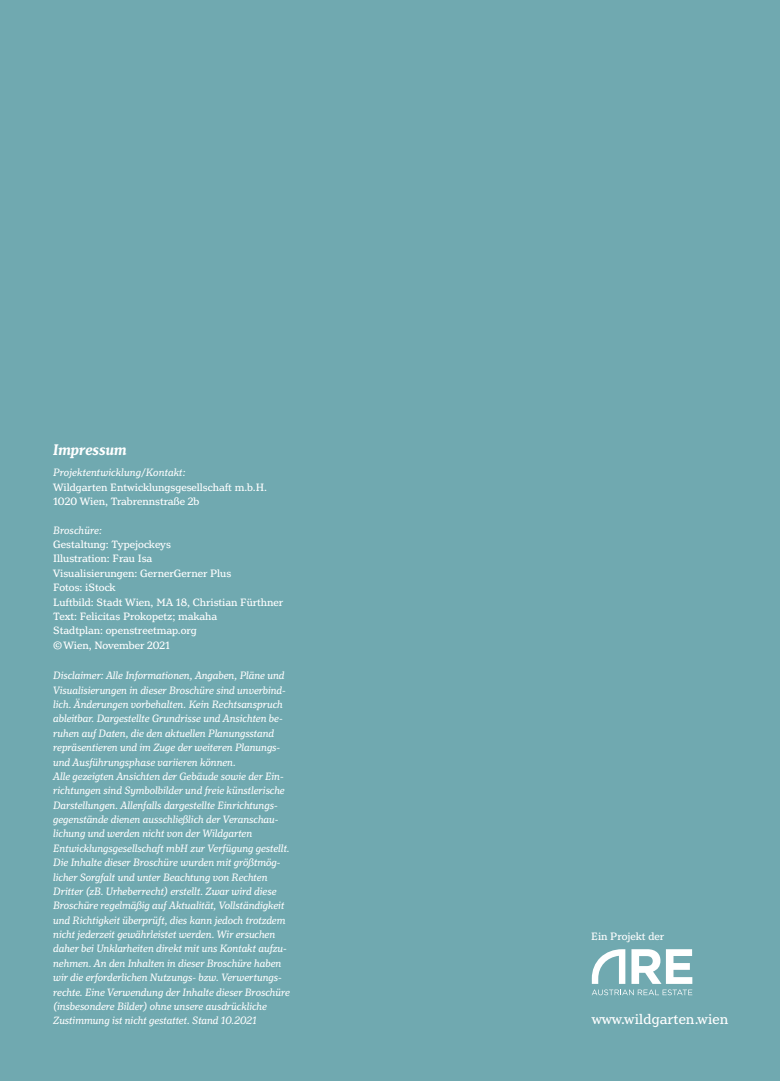
<style>
.page{position:relative;width:780px;height:1081px;background:#70a9b0}
.page>*{position:absolute;margin:0;border:0;box-sizing:border-box;transform-origin:0 0}
.t1{font:italic 700 16.25px "Henriette Condensed";letter-spacing:.005em;color:#fff}
.t2{font:15px "Henriette";letter-spacing:.01em;color:#fff}
.t3{font:italic 11.25px/14.4px "Henriette";color:#fff}
.t4{font:11.25px/14.4px "Henriette";color:#fff}
</style>
<div class="page">
<svg style="left:591px;top:949px;width:101px;height:47px"></svg>
<h1 class="t1" style="left:53px;top:440px;width:75px">Impressum</h1>
<p class="t3" style="left:53px;top:466px;width:134px">Projektentwicklung/Kontakt:</p>
<p class="t4" style="left:53px;top:480px;width:215px">Wildgarten Entwicklungsgesellschaft m.b.H.<br>1020 Wien, Trabrennstraße 2b</p>
<p class="t3" style="left:53px;top:523px;width:50px">Broschüre:</p>
<p class="t4" style="left:53px;top:537px;width:231px">Gestaltung: Typejockeys<br>Illustration: Frau Isa<br>Visualisierungen: GernerGerner Plus<br>Fotos: iStock<br>Luftbild: Stadt Wien, MA 18, Christian Fürthner<br>Text: Felicitas Prokopetz; makaha<br>Stadtplan: openstreetmap.org<br>© Wien, November 2021</p>
<p class="t3" style="left:53px;top:669px;width:238px">Disclaimer: Alle Informationen, Angaben, Pläne und Visualisierungen in dieser Broschüre sind unverbind&shy;lich. Änderungen vorbehalten. Kein Rechtsanspruch ableitbar. Dargestellte Grundrisse und Ansichten be&shy;ruhen auf Daten, die den aktuellen Planungsstand repräsentieren und im Zuge der weiteren Planungs&shy;und Ausführungsphase variieren können.<br>Alle gezeigten Ansichten der Gebäude sowie der Ein&shy;richtungen sind Symbolbilder und freie künstlerische Darstellungen. Allenfalls dargestellte Einrichtungs&shy;gegenstände dienen ausschließlich der Veranschau&shy;lichung und werden nicht von der Wildgarten Entwicklungsgesellschaft mbH zur Verfügung gestellt.<br>Die Inhalte dieser Broschüre wurden mit größtmög&shy;licher Sorgfalt und unter Beachtung von Rechten Dritter (zB. Urheberrecht) erstellt. Zwar wird diese Broschüre regelmäßig auf Aktualität, Vollständigkeit und Richtigkeit überprüft, dies kann jedoch trotzdem nicht jederzeit gewährleistet werden. Wir ersuchen daher bei Unklarheiten direkt mit uns Kontakt aufzu&shy;nehmen. An den Inhalten in dieser Broschüre haben wir die erforderlichen Nutzungs- bzw. Verwertungs&shy;rechte. Eine Verwendung der Inhalte dieser Broschüre (insbesondere Bilder) ohne unsere ausdrückliche Zustimmung ist nicht gestattet. Stand 10.2021</p>
<p class="t4" style="left:591px;top:929px;width:74px">Ein Projekt der</p>
<h2 class="t2" style="left:591px;top:1010px;width:138px">www.wildgarten.wien</h2>
</div>
